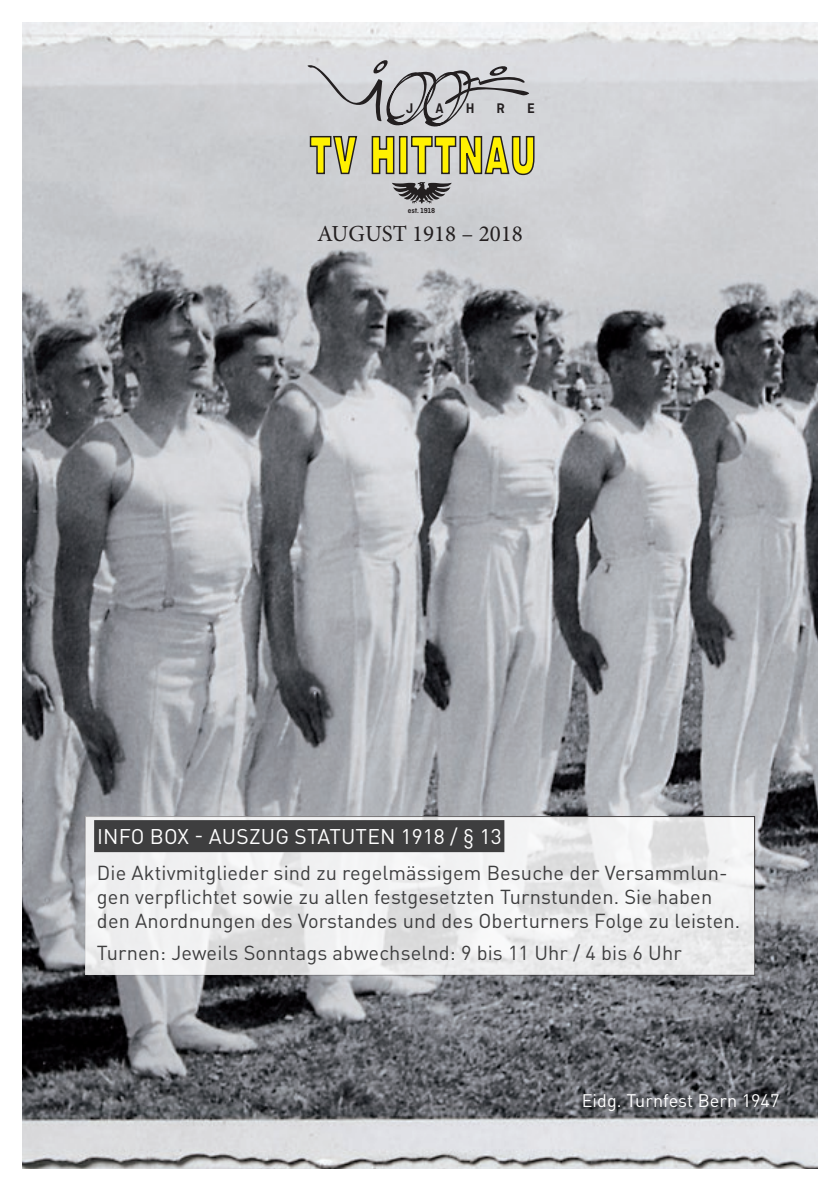
<style>
.page{position:relative;width:840px;height:1191px;background:#fff}
.page>*{position:absolute;margin:0;border:0;box-sizing:border-box;transform-origin:0 0}
.t1{font:23px "Minion Pro";color:#231f20}
.t2{font:21px "DIN Pro";letter-spacing:.01em;color:#fff}
.t3{font:20px/24px "DIN Pro";letter-spacing:.005em;color:#3e3e3f}
.t4{font:18px "DIN Pro";letter-spacing:.005em;color:#fff}
.t5{font:600 14.6px "Ciutadella";color:#231f20}
.t6{font:600 7.6px "Ciutadella";color:#231f20}
</style>
<div class="page">
<img style="left:23px;top:23px;width:793px;height:1145px">
<svg style="left:391px;top:182px;width:60px;height:22px"></svg>
<svg style="left:306px;top:59px;width:229px;height:117px;background:#bfbea3"></svg>
<svg style="left:87px;top:818px;width:665px;height:155px;fill:#efeff0"></svg>
<div style="left:94px;top:820px;width:410px;height:32px;background:#3e3e3f"></div>
<p class="t5" style="left:406px;top:100px;width:9px">J</p>
<p class="t5" style="left:435px;top:100px;width:10px">A</p>
<p class="t5" style="left:465px;top:100px;width:10px">H</p>
<p class="t5" style="left:496px;top:100px;width:10px">R</p>
<p class="t5" style="left:527px;top:100px;width:9px">E</p>
<p class="t6" style="left:407px;top:206px;width:29px">est. 1918</p>
<p class="t1" style="left:317px;top:218px;width:207px">AUGUST 1918 – 2018</p>
<p class="t2" style="left:97px;top:820px;width:406px">INFO BOX - AUSZUG STATUTEN 1918 / § 13</p>
<p class="t3" style="left:97px;top:858px;width:644px">Die Aktivmitglieder sind zu regelmässigem Besuche der Versammlun&shy;gen verpflichtet sowie zu allen festgesetzten Turnstunden. Sie haben den Anordnungen des Vorstandes und des Oberturners Folge zu leisten.</p>
<p class="t3" style="left:97px;top:939px;width:586px">Turnen: Jeweils Sonntags abwechselnd: 9 bis 11 Uhr / 4 bis 6 Uhr</p>
<p class="t4" style="left:581px;top:1086px;width:199px">Eidg. Turnfest Bern 1947</p>
</div>
